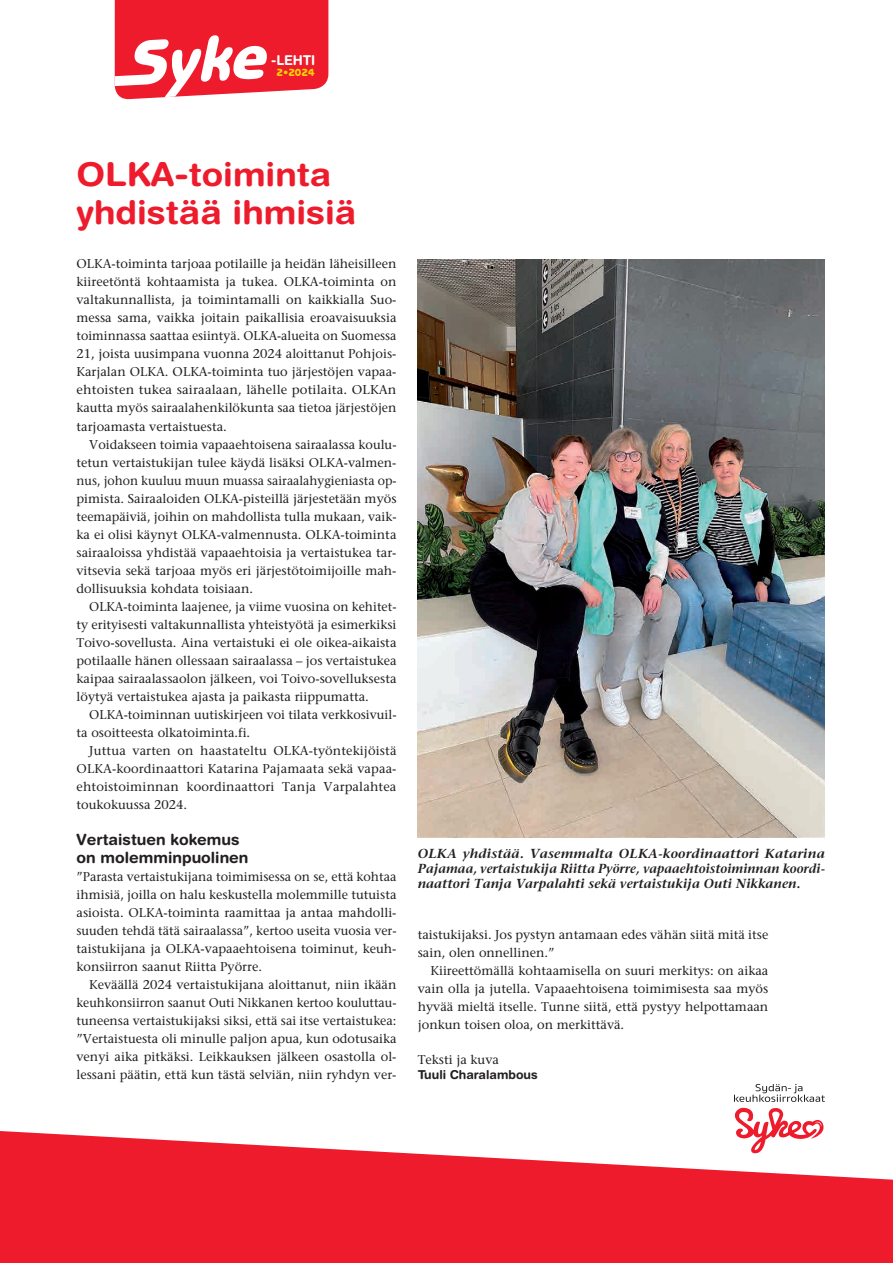
<style>
.page{position:relative;width:893px;height:1263px;background:#fff}
.page>*{position:absolute;margin:0;border:0;box-sizing:border-box;transform-origin:0 0}
.t1{font:700 32.85px/37.5px "Helvetica Rounded LT Std";color:#ee1b2c;scale:1.07 1}
.t2{font:700 15.45px/18px "Helvetica Rounded LT Std";color:#231f20}
.t3{font:700 13.65px "Helvetica Rounded LT Std";letter-spacing:-.01em;color:#fff;scale:.95 1}
.t4{font:italic 600 13.05px/15px "Stone Serif Std";color:#231f20;text-align:justify}
.t5{font:500 12.75px/18px "Stone Serif Std";color:#231f20;text-align:justify}
.t6{font:700 12.3px "Helvetica Rounded LT Std";color:#231f20}
.t7{font:800 10.5px "Benguiat Gothic Std";color:#fed304}
</style>
<div class="page">
<svg style="left:0;top:1131px;width:893px;height:132px"></svg>
<svg style="left:115px;top:0;width:213px;height:100px"></svg>
<img style="left:418px;top:259px;width:407px;height:578px">
<svg style="left:733px;top:1084px;width:92px;height:69px"></svg>
<p class="t3" style="left:271px;top:52px;width:48px">-LEHTI</p>
<p class="t7" style="left:277px;top:66px;width:40px">2•2024</p>
<h1 class="t1" style="left:77px;top:155px;width:263px">OLKA-toiminta yhdistää ihmisiä</h1>
<p class="t5" style="left:77px;top:255px;width:321px">OLKA-toiminta tarjoaa potilaille ja heidän läheisilleen kiireetöntä kohtaamista ja tukea. OLKA-toiminta on valtakunnallista, ja toimintamalli on kaikkialla Suo&shy;messa sama, vaikka joitain paikallisia eroavaisuuksia toiminnassa saattaa esiintyä. OLKA-alueita on Suomessa 21, joista uusimpana vuonna 2024 aloittanut Pohjois-Karjalan OLKA. OLKA-toiminta tuo järjestöjen vapaa&shy;ehtoisten tukea sairaalaan, lähelle potilaita. OLKAn kautta myös sairaalahenkilökunta saa tietoa järjestöjen tarjoamasta vertaistuesta.</p>
<p class="t5" style="left:77px;top:435px;width:321px;text-indent:13px">Voidakseen toimia vapaaehtoisena sairaalassa koulu&shy;tetun vertaistukijan tulee käydä lisäksi OLKA-valmen&shy;nus, johon kuuluu muun muassa sairaalahygieniasta op&shy;pimista. Sairaaloiden OLKA-pisteillä järjestetään myös teemapäiviä, joihin on mahdollista tulla mukaan, vaik&shy;ka ei olisi käynyt OLKA-valmennusta. OLKA-toiminta sairaaloissa yhdistää vapaaehtoisia ja vertaistukea tar&shy;vitsevia sekä tarjoaa myös eri järjestötoimijoille mah&shy;dollisuuksia kohdata toisiaan.</p>
<p class="t5" style="left:77px;top:597px;width:321px;text-indent:13px">OLKA-toiminta laajenee, ja viime vuosina on kehitet&shy;ty erityisesti valtakunnallista yhteistyötä ja esimerkiksi Toivo-sovellusta. Aina vertaistuki ei ole oikea-aikaista potilaalle hänen ollessaan sairaalassa – jos vertaistukea kaipaa sairaalassaolon jälkeen, voi Toivo-sovelluksesta löytyä vertaistukea ajasta ja paikasta riippumatta.</p>
<p class="t5" style="left:77px;top:705px;width:321px;text-indent:13px">OLKA-toiminnan uutiskirjeen voi tilata verkkosivuil&shy;ta osoitteesta olkatoiminta.fi.</p>
<p class="t5" style="left:77px;top:741px;width:321px;text-indent:13px">Juttua varten on haastateltu OLKA-työntekijöistä OLKA-koordinaattori Katarina Pajamaata sekä vapaa&shy;ehtoistoiminnan koordinaattori Tanja Varpalahtea toukokuussa 2024.</p>
<p class="t2" style="left:77px;top:830px;width:174px">Vertaistuen kokemus on molemminpuolinen</p>
<p class="t5" style="left:77px;top:867px;width:321px">”Parasta vertaistukijana toimimisessa on se, että kohtaa ihmisiä, joilla on halu keskustella molemmille tutuista asioista. OLKA-toiminta raamittaa ja antaa mahdolli&shy;suuden tehdä tätä sairaalassa”, kertoo useita vuosia ver&shy;taistukijana ja OLKA-vapaaehtoisena toiminut, keuh&shy;konsiirron saanut Riitta Pyörre.</p>
<p class="t5" style="left:77px;top:975px;width:321px;text-indent:13px">Keväällä 2024 vertaistukijana aloittanut, niin ikään keuhkonsiirron saanut Outi Nikkanen kertoo kouluttau&shy;tuneensa vertaistukijaksi siksi, että sai itse vertaistukea: ”Vertaistuesta oli minulle paljon apua, kun odotusaika venyi aika pitkäksi. Leikkauksen jälkeen osastolla ol&shy;lessani päätin, että kun tästä selviän, niin ryhdyn ver-</p>
<p class="t4" style="left:418px;top:846px;width:409px">OLKA yhdistää. Vasemmalta OLKA-koordinaattori Katarina Pajamaa, vertaistukija Riitta Pyörre, vapaaehtoistoiminnan koordi&shy;naattori Tanja Varpalahti sekä vertaistukija Outi Nikkanen.</p>
<p class="t5" style="left:418px;top:925px;width:352px">taistukijaksi. Jos pystyn antamaan edes vähän siitä mitä itse sain, olen onnellinen.”</p>
<p class="t5" style="left:418px;top:961px;width:352px;text-indent:13px">Kiireettömällä kohtaamisella on suuri merkitys: on aikaa vain olla ja jutella. Vapaaehtoisena toimimisesta saa myös hyvää mieltä itselle. Tunne siitä, että pystyy helpottamaan jonkun toisen oloa, on merkittävä.</p>
<p class="t5" style="left:418px;top:1050px;width:83px">Teksti ja kuva</p>
<p class="t6" style="left:418px;top:1067px;width:121px">Tuuli Charalambous</p>
</div>
